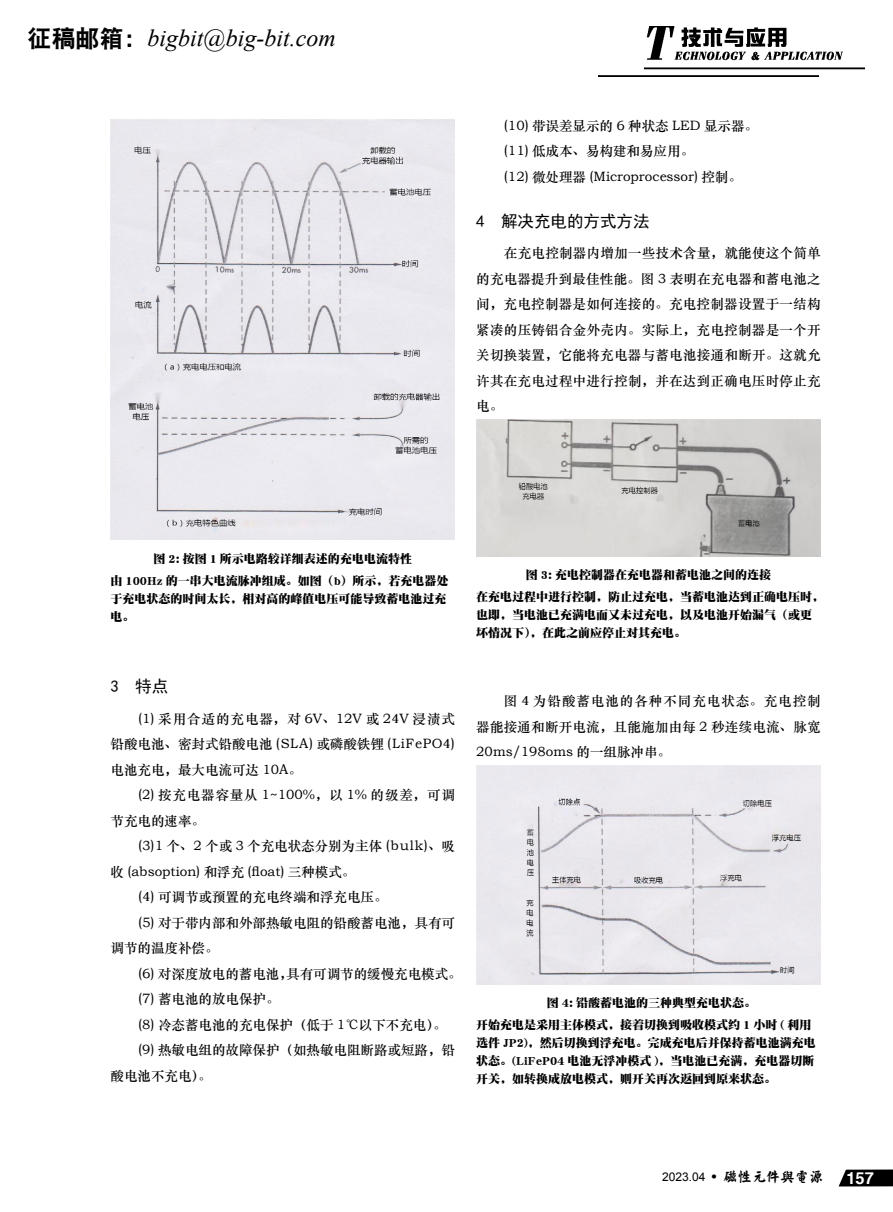
<style>
.page{position:relative;width:893px;height:1212px;background:#fff}
.page>*{position:absolute;margin:0;border:0;box-sizing:border-box;transform-origin:0 0}
.t1{font:italic 24px "Times New Roman";color:#000}
.t2{font:16.5px "Sim Hei";color:#000}
.t3{font:16.5px "CT Cu Hei SJ";color:#fff}
.t4{font:13.5px/25.5px "ST Zhongsong";color:#000;text-align:justify}
.t5{font:13.5px/25.5px "ST Zhongsong";letter-spacing:.06em;color:#000}
.t6{font:12px/18px "DFP Song W12";color:#000}
.t7{font:12px "Arial";color:#000}
.s1{font-family:"DFP Hei W9";font-style:normal}
.s2{font-family:"Sim Sun";font-size:18px}
.s3{font-family:"H Yx 4 gf";font-size:14.4px}
</style>
<div class="page">
<div style="left:838px;top:1169px;width:55px;height:17px;background:#000"></div>
<svg style="left:838px;top:1169px;width:9px;height:18px"></svg>
<img style="left:598px;top:27px;width:266px;height:50px">
<img style="left:111px;top:119px;width:343px;height:421px">
<img style="left:476px;top:420px;width:344px;height:136px">
<img style="left:476px;top:765px;width:344px;height:219px">
<h1 class="t1" style="left:28px;top:22px;width:310px"><span class="s1">征稿邮箱：</span>bigbit@big-bit.com</h1>
<p class="t4" style="left:504px;top:112px;width:256px;text-align:left">(10) 带误差显示的 6 种状态 LED 显示器。(11) 低成本、易构建和易应用。<br>(12) 微处理器 (Microprocessor) 控制。</p>
<p class="t2" style="left:476px;top:213px;width:175px">4 解决充电的方式方法</p>
<p class="t4" style="left:476px;top:240px;width:346px;text-indent:28px">在充电控制器内增加一些技术含量，就能使这个简单的充电器提升到最佳性能。图 3 表明在充电器和蓄电池之间，充电控制器是如何连接的。充电控制器设置于一结构紧凑的压铸铝合金外壳内。实际上，充电控制器是一个开关切换装置，它能将充电器与蓄电池接通和断开。这就允许其在充电过程中进行控制，并在达到正确电压时停止充电。</p>
<p class="t6" style="left:111px;top:547px;width:340px;line-height:22.2px;text-align:center">图 2: 按图 1 所示电路较详细表述的充电电流特性<br>由 100Hz 的一串大电流脉冲组成。如图（b）所示，若充电器处</p>
<p class="t6" style="left:111px;top:590px;width:337px">于充电状态的时间太长，相对高的峰值电压可能导致蓄电池过充电。</p>
<p class="t2" style="left:111px;top:678px;width:59px">3 特点</p>
<p class="t4" style="left:111px;top:705px;width:346px;text-indent:28px">(1) 采用合适的充电器，对 6V、12V 或 24V 浸渍式铅酸电池、密封式铅酸电池 (SLA) 或磷酸铁锂 (LiFePO4)电池充电，最大电流可达 10A。</p>
<p class="t5" style="left:111px;top:782px;width:346px;text-indent:28px">(2) 按充电器容量从 1~100%，以 1% 的级差，可调节充电的速率。</p>
<p class="t4" style="left:138px;top:833px;width:318px">(3)1 个、2 个或 3 个充电状态分别为主体 (bulk)、吸</p>
<p class="t4" style="left:111px;top:858px;width:246px">收 (absoption) 和浮充 (float) 三种模式。</p>
<p class="t4" style="left:138px;top:884px;width:251px">(4) 可调节或预置的充电终端和浮充电压。</p>
<p class="t4" style="left:138px;top:909px;width:318px">(5) 对于带内部和外部热敏电阻的铅酸蓄电池，具有可</p>
<p class="t4" style="left:111px;top:935px;width:109px">调节的温度补偿。</p>
<p class="t4" style="left:138px;top:960px;width:325px">(6) 对深度放电的蓄电池，具有可调节的缓慢充电模式。</p>
<p class="t4" style="left:138px;top:986px;width:143px">(7) 蓄电池的放电保护。</p>
<p class="t4" style="left:138px;top:1011px;width:310px">(8) 冷态蓄电池的充电保护（低于 1℃以下不充电）。</p>
<p class="t4" style="left:138px;top:1037px;width:318px">(9) 热敏电组的故障保护（如热敏电阻断路或短路，铅</p>
<p class="t4" style="left:111px;top:1062px;width:103px">酸电池不充电）。</p>
<p class="t6" style="left:476px;top:564px;width:349px;line-height:22.2px;text-align:center">图 3: 充电控制器在充电器和蓄电池之间的连接<br>在充电过程中进行控制，防止过充电，当蓄电池达到正确电压时，</p>
<p class="t6" style="left:476px;top:606px;width:337px">也即，当电池已充满电而又未过充电，以及电池开始漏气（或更坏情况下），在此之前应停止对其充电。</p>
<p class="t4" style="left:476px;top:688px;width:346px;text-indent:28px">图 4 为铅酸蓄电池的各种不同充电状态。充电控制器能接通和断开电流，且能施加由每 2 秒连续电流、脉宽20ms/198oms 的一组脉冲串。</p>
<p class="t6" style="left:476px;top:991px;width:337px;line-height:22.2px;text-indent:71px">图 4: 铅酸蓄电池的三种典型充电状态。<br>开始充电是采用主体模式，接着切换到吸收模式约 1 小时 ( 利用</p>
<p class="t6" style="left:476px;top:1033px;width:341px">选件 JP2)，然后切换到浮充电。完成充电后并保持蓄电池满充电状态。(LiFeP04 电池无浮冲模式 )，当电池已充满，充电器切断开关，如转换成放电模式，则开关再次返回到原来状态。</p>
<p class="t7" style="left:662px;top:1168px;width:163px">2023.04<span class="s2">·</span><span class="s3">磁性元件与电源</span></p>
<p class="t3" style="left:846px;top:1170px;width:29px">157</p>
</div>
